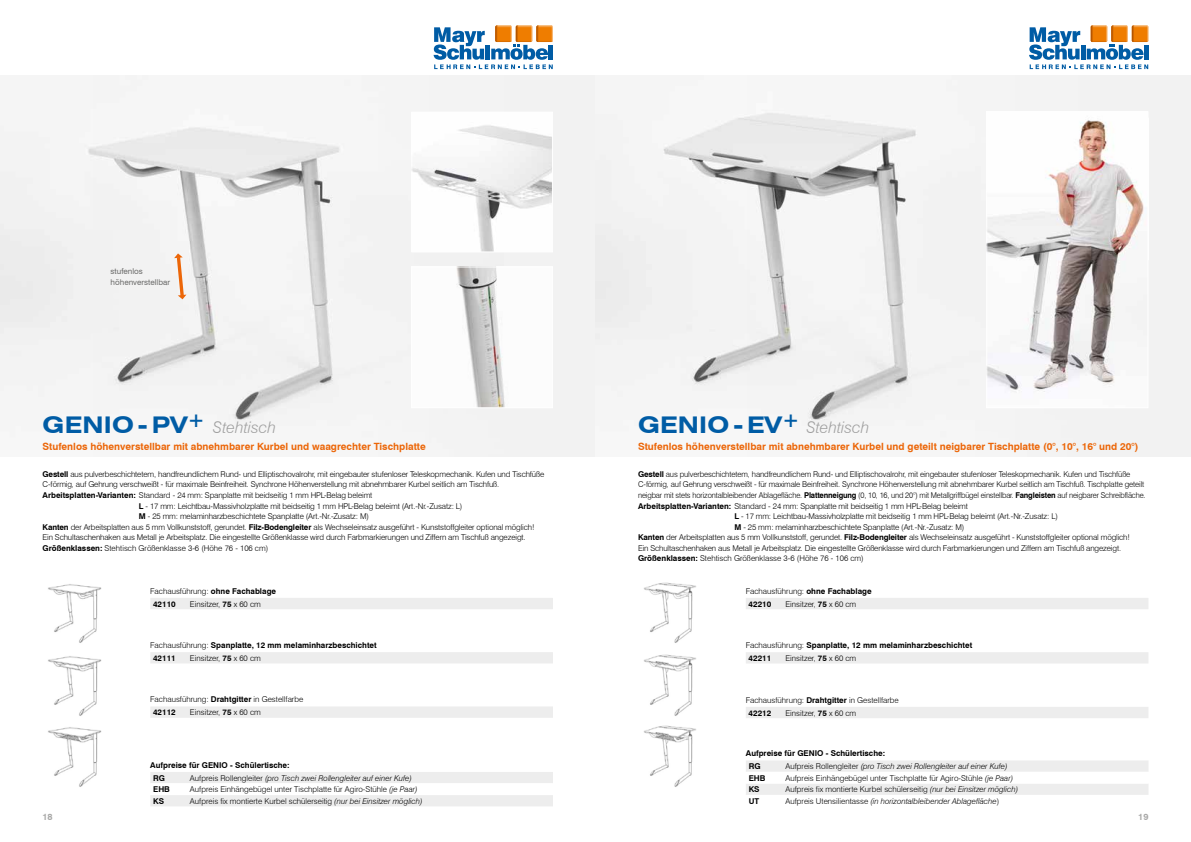
<style>
.page{position:relative;width:1191px;height:842px;background:#fff}
.page>*{position:absolute;margin:0;border:0;box-sizing:border-box;transform-origin:0 0}
.t1{font:italic 300 16px "Swiss 721 BT";color:#9f9f9f}
.t2{font:700 10px "Swiss 721 BT";color:#ec6608}
.t3{font:700 9px "Swiss 721 BT";color:#a8a8a7}
.t4{font:300 8px/13px "Swiss 721 BT";letter-spacing:-.015em;color:#000}
.t5{font:700 8px/13px "Swiss 721 BT";color:#000}
.t6{font:italic 300 8px "Swiss 721 BT";color:#000}
.t7{font:300 8px "Swiss 721 BT";letter-spacing:-.015em;color:#000;scale:.95 1}
.t8{font:8px/10.5px "Swiss 721 BT";color:#6d6d6c}
.s1{font-weight:700;font-style:normal;font-stretch:expanded;font-size:23px;color:#005ca5}
.s2{font-weight:700}
.s3{font-weight:300}
.s4{font-style:normal}
.s5{font-style:italic}
</style>
<div class="page">
<svg style="left:433px;top:25px;width:120px;height:44px"></svg>
<svg style="left:1029px;top:25px;width:119px;height:44px"></svg>
<div style="left:0;top:75px;width:1191px;height:381px;background:#f2f2f2"></div>
<img style="left:89px;top:130px;width:250px;height:290px">
<img style="left:413px;top:114px;width:138px;height:136px">
<div style="left:411px;top:112px;width:142px;height:140px;border:1px solid #fff"></div>
<svg style="left:174px;top:253px;width:12px;height:46px"></svg>
<img style="left:664px;top:116px;width:252px;height:304px">
<img style="left:456px;top:268px;width:50px;height:138px">
<div style="left:411px;top:266px;width:142px;height:142px;border:1px solid #fff"></div>
<div style="left:150px;top:598px;width:403px;height:11px;background:#ededed"></div>
<div style="left:150px;top:652px;width:403px;height:11px;background:#ededed"></div>
<div style="left:150px;top:707px;width:403px;height:11px;background:#ededed"></div>
<div style="left:746px;top:598px;width:402px;height:11px;background:#ededed"></div>
<div style="left:746px;top:652px;width:402px;height:11px;background:#ededed"></div>
<div style="left:746px;top:707px;width:402px;height:11px;background:#ededed"></div>
<svg style="left:150px;top:772px;width:403px;height:34px"></svg>
<svg style="left:746px;top:761px;width:402px;height:34px"></svg>
<img style="left:988px;top:113px;width:158px;height:287px">
<div style="left:986px;top:111px;width:162px;height:297px;border:1px solid #fff"></div>
<img style="left:48px;top:584px;width:54px;height:59px">
<img style="left:48px;top:656px;width:54px;height:60px">
<img style="left:48px;top:727px;width:54px;height:60px">
<img style="left:644px;top:582px;width:52px;height:61px">
<img style="left:644px;top:654px;width:52px;height:62px">
<img style="left:644px;top:725px;width:52px;height:62px">
<p class="t8" style="left:111px;top:266px;width:61px">stufenlos höhenverstellbar</p>
<h1 class="t1" style="left:43px;top:417px;width:235px"><span class="s1">GENIO- PV</span><sup>+</sup> Stehtisch</h1>
<p class="t2" style="left:43px;top:440px;width:385px">Stufenlos höhenverstellbar mit abnehmbarer Kurbel und waagrechter Tischplatte</p>
<h1 class="t1" style="left:638px;top:417px;width:233px"><span class="s1">GENIO-EV</span><sup>+</sup> Stehtisch</h1>
<p class="t2" style="left:638px;top:440px;width:502px">Stufenlos höhenverstellbar mit abnehmbarer Kurbel und geteilt neigbarer Tischplatte (0°, 10°, 16° und 20°)</p>
<p class="t4" style="left:43px;top:467px;width:503px"><span class="s2">Gestell</span> aus pulverbeschichtetem, handfreundlichem Rund- und Elliptischovalrohr, mit eingebauter stufenloser Teleskopmechanik. Kufen und Tischfüße</p>
<p class="t4" style="left:43px;top:478px;width:458px">C-förmig, auf Gehrung verschweißt - für maximale Beinfreiheit. Synchrone Höhenverstellung mit abnehmbarer Kurbel seitlich am Tischfuß.</p>
<p class="t4" style="left:43px;top:489px;width:331px"><span class="s2">Arbeitsplatten-Varianten:</span> Standard - 24 mm: Spanplatte mit beidseitig 1 mm HPL-Belag beleimt</p>
<p class="t4" style="left:139px;top:499px;width:325px"><span class="s2">L</span> - 17 mm: Leichtbau-Massivholzplatte mit beidseitig 1 mm HPL-Belag beleimt (Art.-Nr.-Zusatz: L)</p>
<p class="t4" style="left:139px;top:510px;width:231px"><span class="s2">M</span> - 25 mm: melaminharzbeschichtete Spanplatte (Art.-Nr.-Zusatz: M)</p>
<p class="t4" style="left:43px;top:520px;width:493px"><span class="s2">Kanten</span> der Arbeitsplatten aus 5 mm Vollkunststoff, gerundet. <span class="s2">Filz-Bodengleiter</span> als Wechseleinsatz ausgeführt - Kunststoffgleiter optional möglich!</p>
<p class="t4" style="left:43px;top:531px;width:484px">Ein Schultaschenhaken aus Metall je Arbeitsplatz. Die eingestellte Größenklasse wird durch Farbmarkierungen und Ziffern am Tischfuß angezeigt.</p>
<p class="t4" style="left:43px;top:541px;width:227px"><span class="s2">Größenklassen:</span> Stehtisch Größenklasse 3-6 (Höhe 76 - 106 cm)</p>
<p class="t4" style="left:638px;top:467px;width:494px"><span class="s2">Gestell</span> aus pulverbeschichtetem, handfreundlichem Rund- und Elliptischovalrohr, mit eingebauter stufenloser Teleskopmechanik. Kufen und Tischfüße</p>
<p class="t4" style="left:638px;top:478px;width:508px">C-förmig, auf Gehrung verschweißt - für maximale Beinfreiheit. Synchrone Höhenverstellung mit abnehmbarer Kurbel seitlich am Tischfuß. Tischplatte geteilt</p>
<p class="t7" style="left:638px;top:490px;width:536px">neigbar mit stets horizontalbleibender Ablagefläche. <span class="s2">Plattenneigung</span> (0, 10, 16, und 20°) mit Metallgriffbügel einstellbar. <span class="s2">Fangleisten</span> auf neigbarer Schreibfläche.</p>
<p class="t4" style="left:638px;top:499px;width:331px"><span class="s2">Arbeitsplatten-Varianten:</span> Standard - 24 mm: Spanplatte mit beidseitig 1 mm HPL-Belag beleimt</p>
<p class="t4" style="left:734px;top:510px;width:325px"><span class="s2">L</span> - 17 mm: Leichtbau-Massivholzplatte mit beidseitig 1 mm HPL-Belag beleimt (Art.-Nr.-Zusatz: L)</p>
<p class="t4" style="left:734px;top:520px;width:231px"><span class="s2">M</span> - 25 mm: melaminharzbeschichtete Spanplatte (Art.-Nr.-Zusatz: M)</p>
<p class="t4" style="left:638px;top:531px;width:493px"><span class="s2">Kanten</span> der Arbeitsplatten aus 5 mm Vollkunststoff, gerundet. <span class="s2">Filz-Bodengleiter</span> als Wechseleinsatz ausgeführt - Kunststoffgleiter optional möglich!</p>
<p class="t4" style="left:638px;top:541px;width:484px">Ein Schultaschenhaken aus Metall je Arbeitsplatz. Die eingestellte Größenklasse wird durch Farbmarkierungen und Ziffern am Tischfuß angezeigt.</p>
<p class="t4" style="left:638px;top:552px;width:227px"><span class="s2">Größenklassen:</span> Stehtisch Größenklasse 3-6 (Höhe 76 - 106 cm)</p>
<p class="t5" style="left:153px;top:584px;width:124px;text-indent:-3px"><span class="s3">Fachausführung:</span> ohne Fachablage<br>42110</p>
<p class="t4" style="left:190px;top:597px;width:72px">Einsitzer, <span class="s2">75</span> x 60 cm</p>
<p class="t5" style="left:153px;top:638px;width:225px;text-indent:-3px"><span class="s3">Fachausführung:</span> Spanplatte, 12 mm melaminharzbeschichtet<br>42111</p>
<p class="t4" style="left:190px;top:651px;width:72px">Einsitzer, <span class="s2">75</span> x 60 cm</p>
<p class="t4" style="left:153px;top:693px;width:152px;text-indent:-3px">Fachausführung: <span class="s2">Drahtgitter</span> in Gestellfarbe<br><span class="s2">42112</span></p>
<p class="t4" style="left:190px;top:706px;width:72px">Einsitzer, <span class="s2">75</span> x 60 cm</p>
<p class="t5" style="left:748px;top:584px;width:124px;text-indent:-3px"><span class="s3">Fachausführung:</span> ohne Fachablage<br>42210</p>
<p class="t4" style="left:785px;top:597px;width:72px">Einsitzer, <span class="s2">75</span> x 60 cm</p>
<p class="t5" style="left:748px;top:638px;width:225px;text-indent:-3px"><span class="s3">Fachausführung:</span> Spanplatte, 12 mm melaminharzbeschichtet<br>42211</p>
<p class="t4" style="left:785px;top:651px;width:72px">Einsitzer, <span class="s2">75</span> x 60 cm</p>
<p class="t4" style="left:748px;top:693px;width:152px;text-indent:-3px">Fachausführung: <span class="s2">Drahtgitter</span> in Gestellfarbe<br><span class="s2">42212</span></p>
<p class="t4" style="left:785px;top:706px;width:72px">Einsitzer, <span class="s2">75</span> x 60 cm</p>
<p class="t5" style="left:153px;top:758px;width:138px;text-indent:-3px">Aufpreise für GENIO - Schülertische:<br>RG</p>
<p class="t6" style="left:190px;top:773px;width:223px"><span class="s4">Aufpreis Rollengleiter</span> (pro Tisch zwei Rollengleiter auf einer Kufe)</p>
<p class="t5" style="left:153px;top:783px;width:18px">EHB</p>
<p class="t4" style="left:190px;top:783px;width:229px">Aufpreis Einhängebügel unter Tischplatte für Agiro-Stühle <span class="s5">(je Paar)</span></p>
<p class="t5" style="left:153px;top:794px;width:12px">KS</p>
<p class="t4" style="left:190px;top:794px;width:234px">Aufpreis fix montierte Kurbel schülerseitig <span class="s5">(nur bei Einsitzer möglich)</span></p>
<p class="t5" style="left:748px;top:747px;width:138px;text-indent:-3px">Aufpreise für GENIO - Schülertische:<br>RG</p>
<p class="t6" style="left:785px;top:761px;width:223px"><span class="s4">Aufpreis Rollengleiter</span> (pro Tisch zwei Rollengleiter auf einer Kufe)</p>
<p class="t5" style="left:748px;top:771px;width:18px">EHB</p>
<p class="t4" style="left:785px;top:771px;width:229px">Aufpreis Einhängebügel unter Tischplatte für Agiro-Stühle <span class="s5">(je Paar)</span></p>
<p class="t5" style="left:748px;top:783px;width:12px">KS</p>
<p class="t4" style="left:785px;top:783px;width:234px">Aufpreis fix montierte Kurbel schülerseitig <span class="s5">(nur bei Einsitzer möglich)</span></p>
<p class="t5" style="left:748px;top:794px;width:12px">UT</p>
<p class="t6" style="left:785px;top:796px;width:215px"><span class="s4">Aufpreis Utensilientasse</span> (in horizontalbleibender Ablagefläche<span class="s4">)</span></p>
<p class="t3" style="left:43px;top:811px;width:12px">18</p>
<p class="t3" style="left:1138px;top:811px;width:12px">19</p>
</div>
